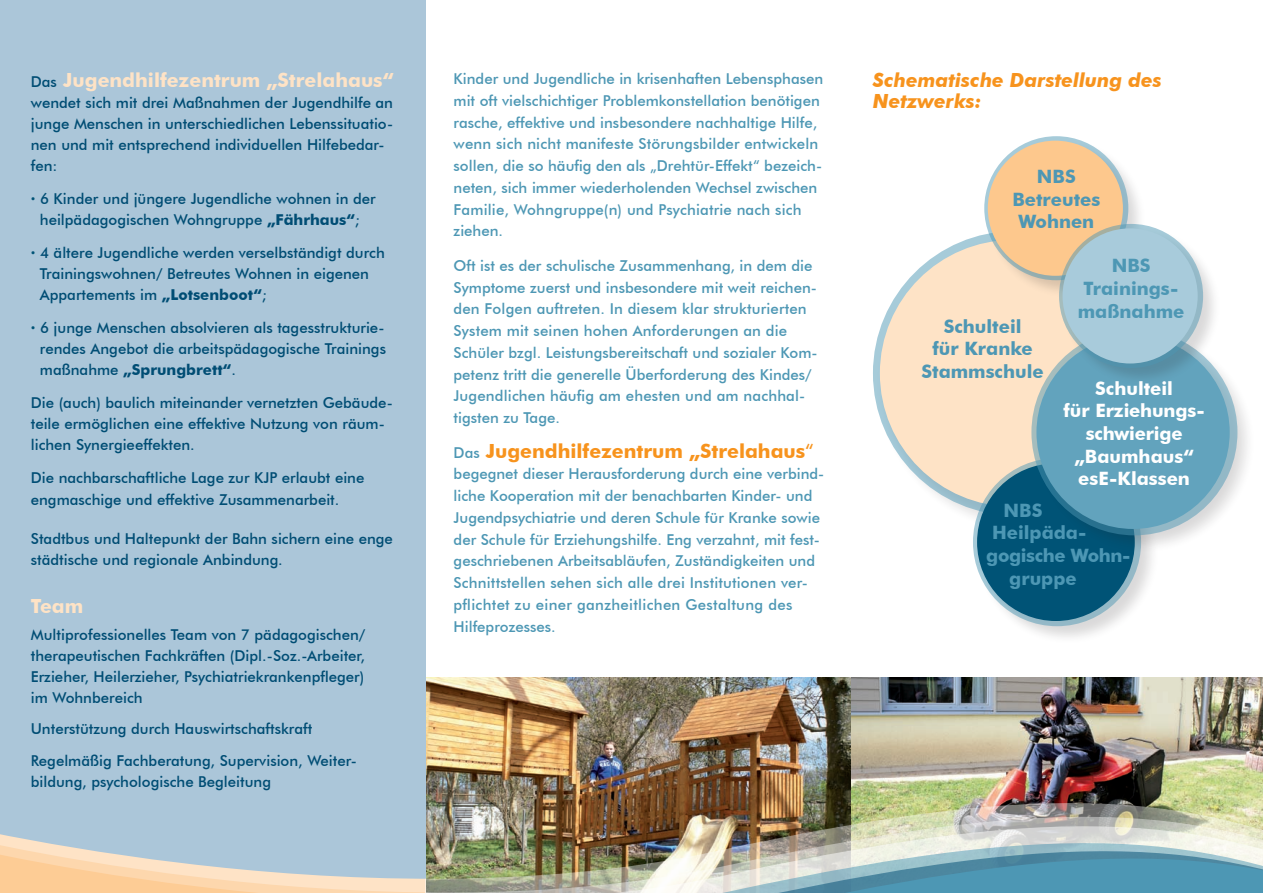
<style>
.page{position:relative;width:1263px;height:893px;background:#fff}
.page>*{position:absolute;margin:0;border:0;box-sizing:border-box;transform-origin:0 0}
.t1{font:700 19.5px "Futura BT";color:#fee3c6}
.t2{font:italic 700 19.5px/21px "Futura BT";color:#f7931d}
.t3{font:700 19.5px "Futura BT";color:#f7931d}
.t4{font:700 18.45px/22.6px "Futura BT";color:#4d97b4;text-align:center}
.t5{font:700 18.45px/22.6px "Futura BT";color:#fff;text-align:center}
.t6{font:700 18.45px "Futura BT";letter-spacing:-.02em;color:#4d97b4}
.t7{font:500 15px/21.8px "Futura BT";color:#4d97b4}
.t8{font:500 15px/21px "Futura BT";color:#004d74}
.s1{font-weight:500;font-size:15px;color:#004d74}
.s2{font-weight:700;color:#005376}
.s3{font-weight:700}
.s4{font-weight:500;font-size:15px;color:#4d97b4}
.s5{font-weight:500}
</style>
<div class="page">
<img style="left:426px;top:678px;width:425px;height:124px">
<div style="left:0;top:0;width:425px;height:893px;background:#abc6d9"></div>
<img style="left:851px;top:678px;width:412px;height:124px">
<img style="left:426px;top:802px;width:837px;height:13px">
<img style="left:426px;top:815px;width:837px;height:10px">
<img style="left:426px;top:825px;width:837px;height:3px">
<img style="left:19px;top:828px;width:1244px;height:65px">
<svg style="left:873px;top:231px;width:284px;height:284px;fill:#a6cbd9"></svg>
<div style="left:880px;top:240px;width:267px;height:267px;background:#fee3c6;border-radius:50%"></div>
<div style="left:986px;top:138px;width:160px;height:160px;background:#231f20;opacity:.17"></div>
<svg style="left:984px;top:136px;width:144px;height:144px"></svg>
<div style="left:988px;top:141px;width:135px;height:135px;background:#fdc88d;border-radius:50%"></div>
<div style="left:975px;top:460px;width:184px;height:184px;background:#231f20;opacity:.17"></div>
<svg style="left:973px;top:458px;width:168px;height:168px;fill:#95b9c6"></svg>
<div style="left:977px;top:463px;width:158px;height:158px;background:#005376;border-radius:50%"></div>
<div style="left:1034px;top:332px;width:221px;height:221px;background:#231f20;opacity:.17"></div>
<svg style="left:1031px;top:329px;width:206px;height:206px;fill:#93b8c3"></svg>
<div style="left:1036px;top:336px;width:194px;height:193px;background:#62a3bd;border-radius:50%"></div>
<div style="left:1061px;top:226px;width:160px;height:160px;background:#231f20;opacity:.17"></div>
<svg style="left:1059px;top:224px;width:144px;height:144px"></svg>
<div style="left:1062px;top:228px;width:136px;height:135px;background:#a8cbdb;border-radius:50%"></div>
<h1 class="t1" style="left:31px;top:69px;width:364px"><span class="s1">Das</span> Jugendhilfezentrum „Strelahaus“</h1>
<p class="t8" style="left:31px;top:92px;width:364px">wendet sich mit drei Maßnahmen der Jugendhilfe an junge Menschen in unterschiedlichen Lebenssituatio&shy;nen und mit entsprechend individuellen H ilfebedar&shy;fen:</p>
<p class="t8" style="left:31px;top:188px;width:347px;text-align:center"><span class="s2">·</span> 6 Kinder und jüngere Jugendliche wohnen in der heilpädagogischen Wohngruppe <span class="s3">„Fährhaus“</span>;</p>
<p class="t8" style="left:40px;top:242px;width:346px;text-indent:-9px"><span class="s2">·</span> 4 ältere Jugendliche werden verselbständigt durch<br>Trainingswohnen/ Betreutes Wohnen in eigenen<br>Appartements im <span class="s3">„Lotsenboot“</span>;</p>
<p class="t8" style="left:40px;top:317px;width:348px;text-align:justify;text-indent:-9px"><span class="s2">·</span> 6 junge Menschen absolvieren als tagesstrukturie&shy;rendes Angebot die arbeitspädagogische Trainings maßnahme <span class="s3">„Sprungbrett“</span>.</p>
<p class="t8" style="left:31px;top:392px;width:364px">Die (auch) baulich miteinander vernetzten Gebäude&shy;teile ermöglichen eine effektive N utzung von räum&shy;lichen Synergieeffekten.</p>
<p class="t8" style="left:31px;top:467px;width:335px">Die nachbarschaftliche Lage zur KJP erlaubt eine engmaschige und effektive Zusammenarbeit.</p>
<p class="t8" style="left:31px;top:527px;width:364px">Stadtbus und Haltepunkt der Bahn sichern eine enge städtische und regionale Anbindung.</p>
<h1 class="t1" style="left:31px;top:594px;width:54px">Team</h1>
<p class="t8" style="left:31px;top:623px;width:336px;text-align:justify">Multiprofessionelles Team von 7 pädagogischen/ therapeutischen Fachkräften (Dipl.-Soz.-Arbeiter, Erzieher, Heilerzieher, Psychiatriekrankenpfleger) im Wohnbereich</p>
<p class="t8" style="left:31px;top:713px;width:327px;line-height:31.5px">U nterstützung durch H auswirtschaftskraft<br>Regelmäßig Fachberatung, Supervision, Weiter-</p>
<p class="t8" style="left:31px;top:770px;width:242px">bildung, psychologische Begleitung</p>
<p class="t7" style="left:454px;top:68px;width:371px">Kinder und Jugendliche in krisenhaften Lebensphasen mit oft vielschichtiger Problemkonstellation benötigen rasche, effektive und insbesondere nachhaltige H ilfe, wenn sich nicht manifeste Störungsbilder entwickeln sollen, die so häufig den als „Drehtür-Effekt“ bezeich&shy;neten, sich immer wiederholenden Wechsel zwischen Familie, Wohngruppe(n) und Psychiatrie nach sich ziehen.</p>
<p class="t7" style="left:454px;top:254px;width:365px">Oft ist es der schulische Zusammenhang, in dem die Symptome zuerst und insbesondere mit weit reichen&shy;den Folgen auftreten. I n diesem klar strukturierten System mit seinen hohen Anforderungen an die Schüler bzgl. Leistungsbereitschaft und sozialer Kom&shy;petenz tritt die generelle Überforderung des Kindes/ Jugendlichen häufig am ehesten und am nachhal&shy;tigsten zu Tage.</p>
<h1 class="t3" style="left:454px;top:439px;width:362px"><span class="s4">Das</span> Jugendhilfezentrum „Strelahaus<span class="s5">“</span></h1>
<p class="t7" style="left:454px;top:463px;width:372px">begegnet dieser Herausforderung durch eine verbind&shy;liche Kooperation mit der benachbarten Kinder- und Jugendpsychiatrie und deren Schule für Kranke sowie der Schule für Erziehungshilfe. Eng verzahnt, mit fest&shy;geschriebenen Arbeitsabläufen, Zuständigkeiten und Schnittstellen sehen sich alle drei I nstitutionen ver&shy;pflichtet zu einer ganzheitlichen Gestaltung des<br>H ilfeprozesses.</p>
<h1 class="t2" style="left:873px;top:70px;width:291px">Schematische Darstellung des<br>Netzwerks:</h1>
<p class="t4" style="left:1012px;top:165px;width:89px">NBS<br>Betreutes<br>Wohnen</p>
<p class="t4" style="left:1078px;top:254px;width:108px">NBS<br>Trainings&shy;maßnahme</p>
<p class="t4" style="left:921px;top:315px;width:124px">Schulteil<br>für Kranke<br>Stammschule</p>
<p class="t5" style="left:1063px;top:377px;width:143px">Schulteil<br>für Erziehungs&shy;schwierige „Baumhaus“ esE-Klassen</p>
<p class="t4" style="left:1003px;top:499px;width:40px">NBS</p>
<p class="t4" style="left:992px;top:521px;width:96px">Heilpäda-</p>
<p class="t6" style="left:986px;top:544px;width:146px">gogische Wohn-</p>
<p class="t4" style="left:1009px;top:567px;width:69px">gruppe</p>
</div>
